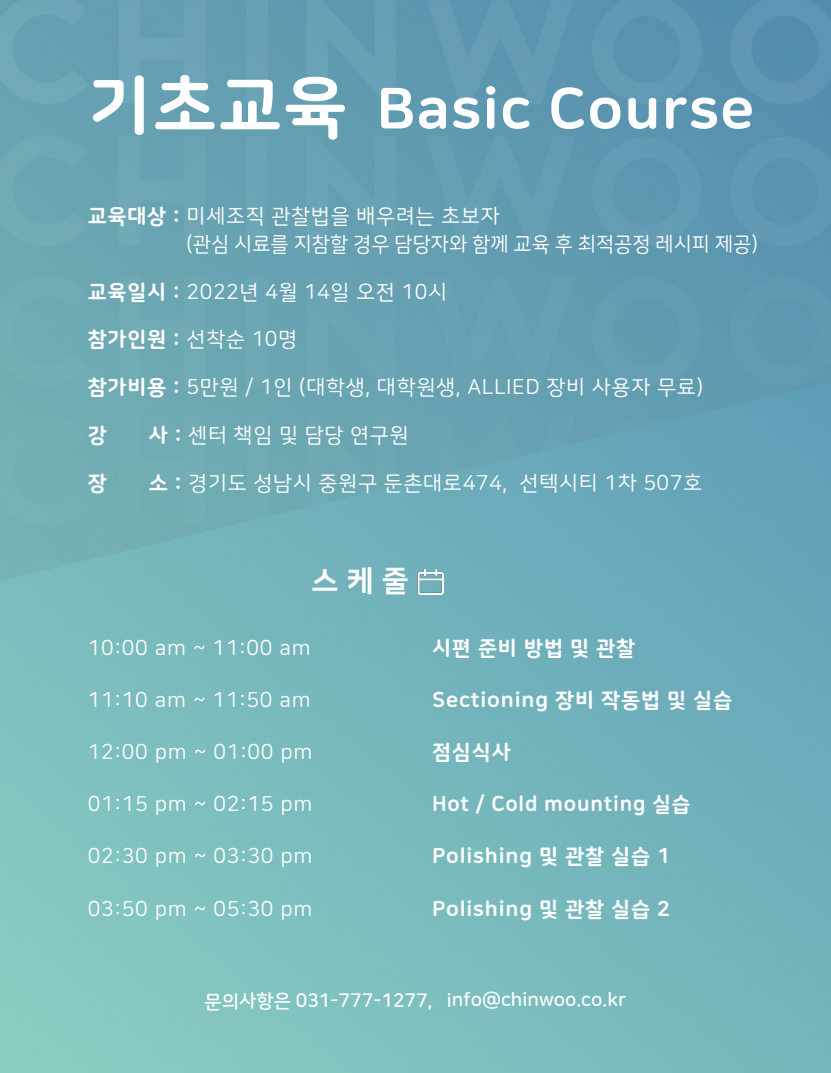
<style>
.page{position:relative;width:831px;height:1073px;background:#fff}
.page>*{position:absolute;margin:0;border:0;box-sizing:border-box;transform-origin:0 0}
.t1{font:57px "Nanum Square Round OTFEB";letter-spacing:.02em;color:#fff}
.t2{font:29px "Nanum Square ac EB";color:#fff}
.t3{font:21px "Nanum Square Round OTFR";letter-spacing:.03em;color:#fff}
.t4{font:21px "Nanum Square Round OTFEB";letter-spacing:.04em;color:#fff}
.t5{font:21px/28px "Nanum Square Round OTFR";color:#fff}
.t6{font:19px "Nanum Square Round OTFB";letter-spacing:-.005em;color:#fff}
.s1{font-size:68px}
.s2{font-family:"Nanum Square Round OTFEB"}
</style>
<div class="page">
<img style="left:0;top:0;width:830px;height:1072px">
<img style="left:416px;top:568px;width:27px;height:26px">
<p class="t1" style="left:88px;top:78px;width:668px"><span class="s1">기초교육</span> Basic Course</p>
<p class="t5" style="left:186px;top:202px;width:572px;text-indent:-99px"><span class="s2">교육대상 :</span> 미세조직 관찰법을 배우려는 초보자<br>(관심 시료를 지참할 경우 담당자와 함께 교육 후 최적공정 레시피 제공)</p>
<p class="t3" style="left:88px;top:280px;width:361px"><span class="s2">교육일시 :</span> 2022년 4월 14일 오전 10시</p>
<p class="t3" style="left:88px;top:328px;width:211px"><span class="s2">참가인원 :</span> 선착순 10명</p>
<p class="t3" style="left:88px;top:376px;width:617px"><span class="s2">참가비용 :</span> 5만원 / 1인 (대학생, 대학원생, ALLIED 장비 사용자 무료)</p>
<p class="t4" style="left:88px;top:423px;width:21px">강</p>
<p class="t3" style="left:149px;top:424px;width:261px"><span class="s2">사 :</span> 센터 책임 및 담당 연구원</p>
<p class="t4" style="left:88px;top:471px;width:21px">장</p>
<p class="t3" style="left:149px;top:472px;width:555px"><span class="s2">소 :</span> 경기도 성남시 중원구 둔촌대로474, 선텍시티 1차 507호</p>
<h2 class="t2" style="left:312px;top:565px;width:97px">스 케 줄</h2>
<p class="t3" style="left:88px;top:636px;width:224px">10:00 am ~ 11:00 am</p>
<p class="t4" style="left:432px;top:636px;width:205px">시편 준비 방법 및 관찰</p>
<p class="t3" style="left:88px;top:688px;width:224px">11:10 am ~ 11:50 am</p>
<p class="t4" style="left:432px;top:688px;width:302px">Sectioning 장비 작동법 및 실습</p>
<p class="t3" style="left:88px;top:741px;width:226px">12:00 pm ~ 01:00 pm</p>
<p class="t4" style="left:432px;top:740px;width:80px">점심식사</p>
<p class="t3" style="left:88px;top:793px;width:226px">01:15 pm ~ 02:15 pm</p>
<p class="t4" style="left:432px;top:792px;width:260px">Hot / Cold mounting 실습</p>
<p class="t3" style="left:88px;top:845px;width:226px">02:30 pm ~ 03:30 pm</p>
<p class="t4" style="left:432px;top:845px;width:240px">Polishing 및 관찰 실습 1</p>
<p class="t3" style="left:88px;top:897px;width:226px">03:50 pm ~ 05:30 pm</p>
<p class="t4" style="left:432px;top:897px;width:240px">Polishing 및 관찰 실습 2</p>
<p class="t6" style="left:204px;top:990px;width:423px">문의사항은 031-777-1277, info@chinwoo.co.kr</p>
</div>
